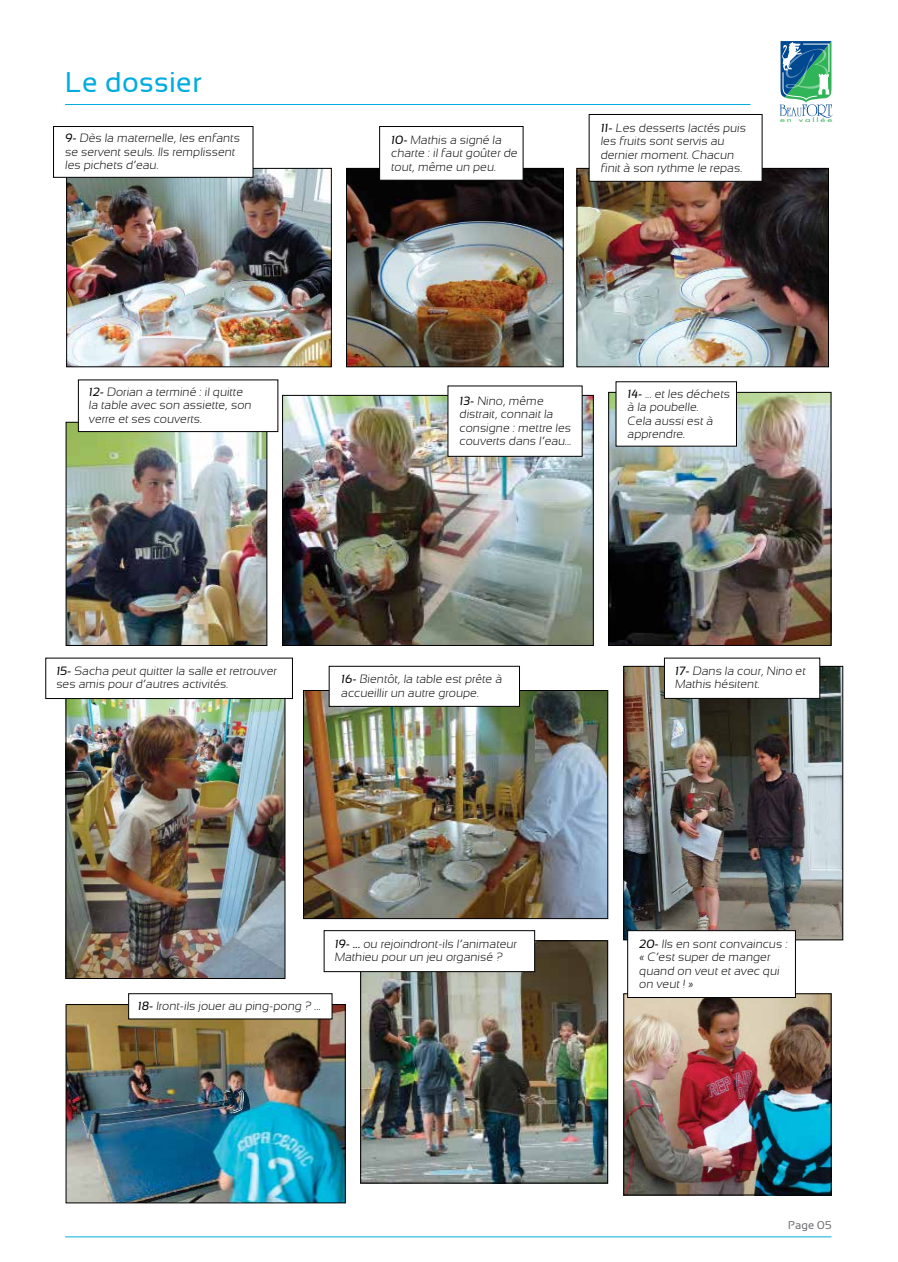
<style>
.page{position:relative;width:898px;height:1262px;background:#fff}
.page>*{position:absolute;margin:0;border:0;box-sizing:border-box;transform-origin:0 0}
.t1{font:28.5px "Sansation";letter-spacing:.01em;color:#00ace0}
.t2{font:300 12px/13.5px "Sansation";letter-spacing:.01em;color:#000}
.t3{font:11.25px "Sansation";letter-spacing:.01em;color:#6d6e71}
.t4{font:5.7px "Futura";letter-spacing:.2em;color:#2fb457;scale:1.65 1}
.s1{font-weight:400}
</style>
<div class="page">
<hr style="left:65px;top:104px;width:685px;height:1px;background:#00ace0">
<hr style="left:65px;top:1236px;width:766px;height:1px;background:#00ace0">
<svg style="left:779px;top:41px;width:53px;height:77px"></svg>
<img style="left:68px;top:170px;width:261px;height:195px">
<div style="left:66px;top:168px;width:265px;height:199px;border:1px solid #000"></div>
<img style="left:348px;top:170px;width:213px;height:195px">
<div style="left:346px;top:168px;width:217px;height:199px;border:1px solid #000"></div>
<img style="left:578px;top:170px;width:248px;height:195px">
<div style="left:576px;top:168px;width:252px;height:199px;border:1px solid #000"></div>
<img style="left:68px;top:424px;width:197px;height:220px">
<div style="left:66px;top:422px;width:201px;height:224px;border:1px solid #000"></div>
<img style="left:284px;top:397px;width:307px;height:247px">
<div style="left:282px;top:395px;width:311px;height:251px;border:1px solid #000"></div>
<img style="left:610px;top:394px;width:219px;height:250px">
<div style="left:608px;top:392px;width:223px;height:254px;border:1px solid #000"></div>
<svg style="left:53px;top:126px;width:200px;height:52px"></svg>
<svg style="left:588px;top:114px;width:174px;height:68px"></svg>
<svg style="left:379px;top:126px;width:144px;height:55px"></svg>
<svg style="left:78px;top:379px;width:200px;height:53px"></svg>
<svg style="left:447px;top:385px;width:135px;height:72px"></svg>
<svg style="left:615px;top:381px;width:121px;height:66px"></svg>
<img style="left:68px;top:699px;width:215px;height:278px">
<div style="left:66px;top:673px;width:219px;height:306px;border:1px solid #000"></div>
<img style="left:625px;top:668px;width:215px;height:270px">
<div style="left:623px;top:666px;width:219px;height:274px;border:1px solid #000"></div>
<img style="left:625px;top:995px;width:204px;height:198px">
<div style="left:623px;top:993px;width:208px;height:202px;border:1px solid #000"></div>
<img style="left:305px;top:692px;width:301px;height:225px">
<div style="left:303px;top:690px;width:305px;height:229px;border:1px solid #000"></div>
<img style="left:68px;top:1006px;width:275px;height:195px">
<div style="left:66px;top:1004px;width:279px;height:199px;border:1px solid #000"></div>
<img style="left:362px;top:942px;width:244px;height:239px">
<div style="left:360px;top:940px;width:248px;height:243px;border:1px solid #000"></div>
<svg style="left:45px;top:657px;width:248px;height:42px"></svg>
<svg style="left:663px;top:657px;width:157px;height:42px"></svg>
<svg style="left:328px;top:666px;width:192px;height:41px"></svg>
<svg style="left:128px;top:993px;width:204px;height:26px"></svg>
<svg style="left:323px;top:930px;width:212px;height:42px"></svg>
<svg style="left:627px;top:930px;width:168px;height:68px"></svg>
<h1 class="t1" style="left:65px;top:67px;width:138px">Le dossier</h1>
<p class="t2" style="left:65px;top:132px;width:178px"><span class="s1">9-</span> Dès la maternelle, les enfants se servent seuls. Ils remplissent les pichets d’eau.</p>
<p class="t2" style="left:600px;top:121px;width:148px"><span class="s1">11-</span> Les desserts lactés puis les fruits sont servis au dernier moment. Chacun finit à son rythme le repas.</p>
<p class="t2" style="left:391px;top:133px;width:129px"><span class="s1">10-</span> Mathis a signé la charte : il faut goûter de tout, même un peu.</p>
<p class="t4" style="left:779px;top:116px;width:33px">en vallée</p>
<p class="t2" style="left:89px;top:385px;width:166px"><span class="s1">12-</span> Dorian a terminé : il quitte la table avec son assiette, son verre et ses couverts.</p>
<p class="t2" style="left:459px;top:394px;width:115px"><span class="s1">13-</span> Nino, même distrait, connait la consigne : mettre les couverts dans l’eau...</p>
<p class="t2" style="left:627px;top:387px;width:105px"><span class="s1">14-</span> ... et les déchets à la poubelle.<br>Cela aussi est à apprendre.</p>
<p class="t2" style="left:56px;top:664px;width:223px"><span class="s1">15-</span> Sacha peut quitter la salle et retrouver ses amis pour d’autres activités.</p>
<p class="t2" style="left:674px;top:664px;width:134px"><span class="s1">17-</span> Dans la cour, Nino et<br>Mathis hésitent.</p>
<p class="t2" style="left:341px;top:672px;width:164px"><span class="s1">16-</span> Bientôt, la table est prête à accueillir un autre groupe.</p>
<p class="t2" style="left:137px;top:999px;width:186px"><span class="s1">18-</span> Iront-ils jouer au ping-pong ? ...</p>
<p class="t2" style="left:334px;top:937px;width:185px"><span class="s1">19- ...</span> ou rejoindront-ils l’animateur<br>Mathieu pour un jeu organisé ?</p>
<p class="t2" style="left:638px;top:937px;width:151px"><span class="s1">20-</span> Ils en sont convaincus : « C’est super de manger quand on veut et avec qui on veut ! »</p>
<p class="t3" style="left:787px;top:1219px;width:45px">Page 05</p>
</div>
